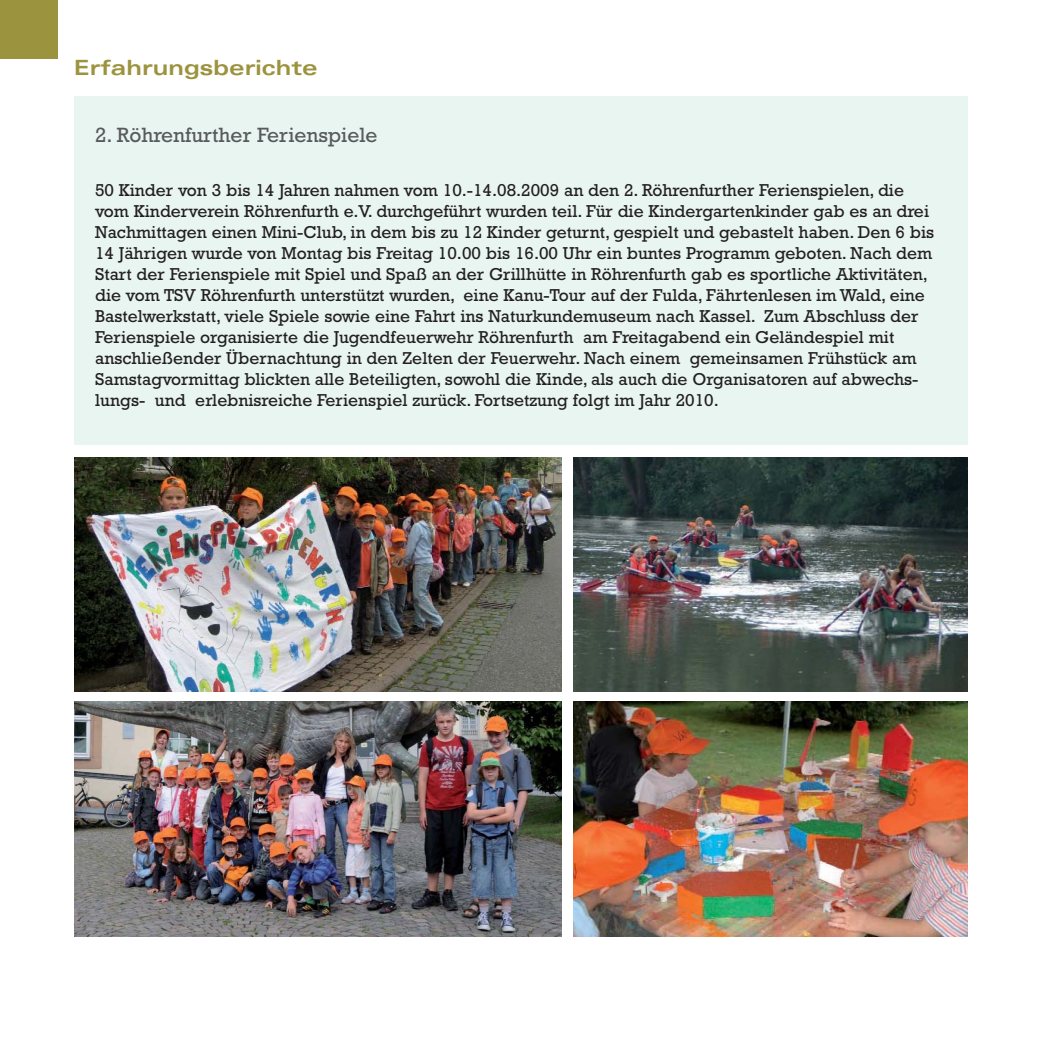
<style>
.page{position:relative;width:1042px;height:1042px;background:#fff}
.page>*{position:absolute;margin:0;border:0;box-sizing:border-box;transform-origin:0 0}
.t1{font:21px "Rockwell";color:#58595b}
.t2{font:700 expanded 21px "Univers";color:#9c933f}
.t3{font:17.5px/21px "Rockwell";color:#231f20}
</style>
<div class="page">
<div style="left:0;top:0;width:58px;height:59px;background:#9c933f"></div>
<div style="left:74px;top:96px;width:893px;height:348px;background:#e8f5f1"></div>
<img style="left:573px;top:457px;width:394px;height:234px">
<img style="left:74px;top:457px;width:488px;height:234px">
<img style="left:573px;top:702px;width:394px;height:234px">
<img style="left:74px;top:702px;width:488px;height:234px">
<p class="t2" style="left:74px;top:60px;width:245px">Erfahrungsberichte</p>
<p class="t1" style="left:95px;top:128px;width:284px">2. Röhrenfurther Ferienspiele</p>
<p class="t3" style="left:95px;top:181px;width:840px">50 Kinder von 3 bis 14 Jahren nahmen vom 10.-14.08.2009 an den 2. Röhrenfurther Ferienspielen, die vom Kinderverein Röhrenfurth e.V. durchgeführt wurden teil. Für die Kindergartenkinder gab es an drei Nachmittagen einen Mini-Club, in dem bis zu 12 Kinder geturnt, gespielt und gebastelt haben. Den 6 bis 14 Jährigen wurde von Montag bis Freitag 10.00 bis 16.00 Uhr ein buntes Programm geboten. Nach dem Start der Ferienspiele mit Spiel und Spaß an der Grillhütte in Röhrenfurth gab es sportliche Aktivitäten, die vom TSV Röhrenfurth unterstützt wurden, eine Kanu-Tour auf der Fulda, Fährtenlesen im Wald, eine Bastelwerkstatt, viele Spiele sowie eine Fahrt ins Naturkundemuseum nach Kassel. Zum Abschluss der Ferienspiele organisierte die Jugendfeuerwehr Röhrenfurth am Freitagabend ein Geländespiel mit anschließender Übernachtung in den Zelten der Feuerwehr. Nach einem gemeinsamen Frühstück am Samstagvormittag blickten alle Beteiligten, sowohl die Kinde, als auch die Organisatoren auf abwechs&shy;lungs- und erlebnisreiche Ferienspiel zurück. Fortsetzung folgt im Jahr 2010.</p>
</div>
